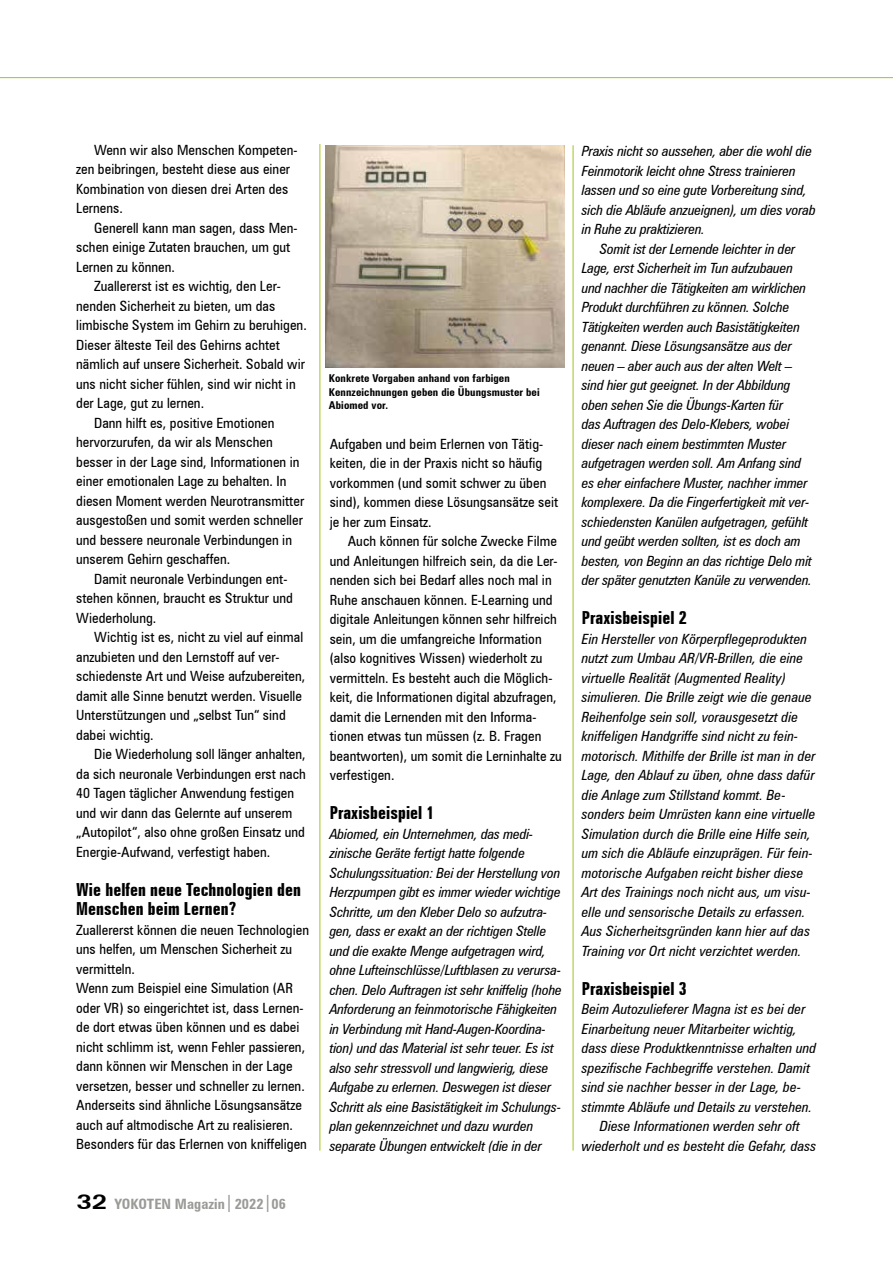
<style>
.page{position:relative;width:893px;height:1263px;background:#fff}
.page>*{position:absolute;margin:0;border:0;box-sizing:border-box;transform-origin:0 0}
.t1{font:700 extra-condensed 18px/19.5px "Zurich BT";letter-spacing:.005em;color:#000}
.t2{font:700 condensed 14.25px "Zurich BT";letter-spacing:.005em;color:#9a9b97}
.t3{font:italic condensed 14.1px/19.5px "Zurich BT";letter-spacing:-.01em;color:#000}
.t4{font:condensed 14.1px/19.5px "Zurich BT";letter-spacing:.005em;color:#000}
.t5{font:700 condensed 10.8px/13.5px "Zurich BT";letter-spacing:.01em;color:#000}
.s1{font-stretch:expanded;font-size:20.25px;color:#000}
.s2{font-weight:400;font-size:17.1px}
</style>
<div class="page">
<hr style="left:573px;top:145px;width:1px;height:1006px;background:#a2c617">
<hr style="left:320px;top:144px;width:1px;height:1007px;background:#a2c617">
<hr style="left:0;top:77px;width:893px;height:1px;background:#a2c617">
<img style="left:326px;top:145px;width:239px;height:222px">
<p class="t4" style="left:76px;top:140px;width:223px;text-indent:18px">Wenn wir also Menschen Kompeten&shy;zen beibringen, besteht diese aus einer<br>Kombination von diesen drei Arten des<br>Lernens.</p>
<p class="t4" style="left:76px;top:218px;width:223px;text-indent:18px">Generell kann man sagen, dass Men&shy;schen einige Zutaten brauchen, um gut<br>Lernen zu können.</p>
<p class="t4" style="left:94px;top:276px;width:188px">Zuallererst ist es wichtig, den Ler-</p>
<p class="t4" style="left:76px;top:296px;width:201px">nenden Sicherheit zu bieten, um das</p>
<p class="t4" style="left:76px;top:315px;width:232px">limbische System im Gehirn zu beruhigen.</p>
<p class="t4" style="left:76px;top:335px;width:205px">Dieser älteste Teil des Gehirns achtet</p>
<p class="t4" style="left:76px;top:354px;width:230px">nämlich auf unsere Sicherheit. Sobald wir</p>
<p class="t4" style="left:76px;top:374px;width:221px">uns nicht sicher fühlen, sind wir nicht in</p>
<p class="t4" style="left:76px;top:393px;width:129px">der Lage, gut zu lernen.</p>
<p class="t4" style="left:94px;top:413px;width:182px">Dann hilft es, positive Emotionen</p>
<p class="t4" style="left:76px;top:432px;width:198px">hervorzurufen, da wir als Menschen</p>
<p class="t4" style="left:76px;top:452px;width:225px">besser in der Lage sind, Informationen in</p>
<p class="t4" style="left:76px;top:471px;width:212px">einer emotionalen Lage zu behalten. In</p>
<p class="t4" style="left:76px;top:491px;width:229px">diesen Moment werden Neurotransmitter</p>
<p class="t4" style="left:76px;top:510px;width:228px">ausgestoßen und somit werden schneller</p>
<p class="t4" style="left:76px;top:530px;width:217px">und bessere neuronale Verbindungen in</p>
<p class="t4" style="left:76px;top:549px;width:155px">unserem Gehirn geschaffen.</p>
<p class="t4" style="left:94px;top:569px;width:195px">Damit neuronale Verbindungen ent-</p>
<p class="t4" style="left:76px;top:588px;width:218px">stehen können, braucht es Struktur und</p>
<p class="t4" style="left:76px;top:608px;width:81px">Wiederholung.</p>
<p class="t4" style="left:94px;top:627px;width:210px">Wichtig ist es, nicht zu viel auf einmal</p>
<p class="t4" style="left:76px;top:647px;width:205px">anzubieten und den Lernstoff auf ver-</p>
<p class="t4" style="left:76px;top:666px;width:231px">schiedenste Art und Weise aufzubereiten,</p>
<p class="t4" style="left:76px;top:686px;width:227px">damit alle Sinne benutzt werden. Visuelle</p>
<p class="t4" style="left:76px;top:705px;width:211px">Unterstützungen und „selbst Tun“ sind</p>
<p class="t4" style="left:76px;top:725px;width:79px">dabei wichtig.</p>
<p class="t4" style="left:94px;top:744px;width:213px">Die Wiederholung soll länger anhalten,</p>
<p class="t4" style="left:76px;top:764px;width:231px">da sich neuronale Verbindungen erst nach</p>
<p class="t4" style="left:76px;top:783px;width:219px">40 Tagen täglicher Anwendung festigen</p>
<p class="t4" style="left:76px;top:803px;width:218px">und wir dann das Gelernte auf unserem</p>
<p class="t4" style="left:76px;top:822px;width:230px">„Autopilot“, also ohne großen Einsatz und</p>
<p class="t4" style="left:76px;top:842px;width:196px">Energie-Aufwand, verfestigt haben.</p>
<p class="t1" style="left:76px;top:880px;width:226px">Wie helfen neue Technologien den<br>Menschen beim Lernen?</p>
<p class="t4" style="left:76px;top:920px;width:234px">Zuallererst können die neuen Technologien uns helfen, um Menschen Sicherheit zu vermitteln.<br>Wenn zum Beispiel eine Simulation (AR oder VR) so eingerichtet ist, dass Lernen&shy;de dort etwas üben können und es dabei nicht schlimm ist, wenn Fehler passieren, dann können wir Menschen in der Lage versetzen, besser und schneller zu lernen.<br>Anderseits sind ähnliche Lösungsansätze auch auf altmodische Art zu realisieren.<br>Besonders für das Erlernen von kniffeligen</p>
<p class="t2" style="left:77px;top:1195px;width:211px"><span class="s1">32</span> YOKOTEN Magazin<span class="s2">|</span>2022<span class="s2">|</span>06</p>
<p class="t5" style="left:329px;top:371px;width:212px">Konkrete Vorgaben anhand von farbigen<br>Kennzeichnungen geben die Übungsmuster bei<br>Abiomed vor.</p>
<p class="t4" style="left:330px;top:434px;width:230px">Aufgaben und beim Erlernen von Tätig&shy;keiten, die in der Praxis nicht so häufig vorkommen (und somit schwer zu üben sind), kommen diese Lösungsansätze seit je her zum Einsatz.</p>
<p class="t4" style="left:330px;top:531px;width:234px;text-indent:18px">Auch können für solche Zwecke Filme und Anleitungen hilfreich sein, da die Ler&shy;nenden sich bei Bedarf alles noch mal in Ruhe anschauen können. E-Learning und digitale Anleitungen können sehr hilfreich sein, um die umfangreiche Information (also kognitives Wissen) wiederholt zu vermitteln. Es besteht auch die Möglich&shy;keit, die Informationen digital abzufragen, damit die Lernenden mit den Informa&shy;tionen etwas tun müssen (z. B. Fragen beantworten), um somit die Lerninhalte zu verfestigen.</p>
<p class="t1" style="left:330px;top:803px;width:107px">Praxisbeispiel 1</p>
<p class="t3" style="left:330px;top:824px;width:234px">Abiomed, ein Unternehmen, das medi&shy;zinische Geräte fertigt hatte folgende Schulungssituation: Bei der Herstellung von Herzpumpen gibt es immer wieder wichtige Schritte, um den Kleber Delo so aufzutra&shy;gen, dass er exakt an der richtigen Stelle und die exakte Menge aufgetragen wird, ohne Lufteinschlüsse/Luftblasen zu verursa&shy;chen. Delo Auftragen ist sehr kniffelig (hohe Anforderung an feinmotorische Fähigkeiten in Verbindung mit Hand-Augen-Koordina&shy;tion) und das Material ist sehr teuer. Es ist also sehr stressvoll und langwierig, diese Aufgabe zu erlernen. Deswegen ist dieser Schritt als eine Basistätigkeit im Schulungs&shy;plan gekennzeichnet und dazu wurden separate Übungen entwickelt (die in der</p>
<p class="t3" style="left:582px;top:141px;width:236px">Praxis nicht so aussehen, aber die wohl die Feinmotorik leicht ohne Stress trainieren lassen und so eine gute Vorbereitung sind, sich die Abläufe anzueignen), um dies vorab in Ruhe zu praktizieren.</p>
<p class="t3" style="left:582px;top:239px;width:232px;text-indent:18px">Somit ist der Lernende leichter in der Lage, erst Sicherheit im Tun aufzubauen und nachher die Tätigkeiten am wirklichen Produkt durchführen zu können. Solche Tätigkeiten werden auch Basistätigkeiten genannt. Diese Lösungsansätze aus der neuen – aber auch aus der alten Welt – sind hier gut geeignet. In der Abbildung oben sehen Sie die Übungs-Karten für<br>das Auftragen des Delo-Klebers, wobei dieser nach einem bestimmten Muster aufgetragen werden soll. Am Anfang sind es eher einfachere Muster, nachher immer komplexere. Da die Fingerfertigkeit mit ver&shy;schiedensten Kanülen aufgetragen, gefühlt und geübt werden sollten, ist es doch am besten, von Beginn an das richtige Delo mit der später genutzten Kanüle zu verwenden.</p>
<p class="t1" style="left:582px;top:608px;width:107px">Praxisbeispiel 2</p>
<p class="t3" style="left:582px;top:629px;width:235px">Ein Hersteller von Körperpflegeprodukten nutzt zum Umbau AR/VR-Brillen, die eine virtuelle Realität (Augmented Reality) simulieren. Die Brille zeigt wie die genaue Reihenfolge sein soll, vorausgesetzt die kniffeligen Handgriffe sind nicht zu fein&shy;motorisch. Mithilfe der Brille ist man in der Lage, den Ablauf zu üben, ohne dass dafür die Anlage zum Stillstand kommt. Be&shy;sonders beim Umrüsten kann eine virtuelle Simulation durch die Brille eine Hilfe sein, um sich die Abläufe einzuprägen. Für fein&shy;motorische Aufgaben reicht bisher diese Art des Trainings noch nicht aus, um visu&shy;elle und sensorische Details zu erfassen.<br>Aus Sicherheitsgründen kann hier auf das Training vor Ort nicht verzichtet werden.</p>
<p class="t1" style="left:582px;top:979px;width:107px">Praxisbeispiel 3</p>
<p class="t3" style="left:582px;top:999px;width:225px">Beim Autozulieferer Magna ist es bei der</p>
<p class="t3" style="left:582px;top:1019px;width:217px">Einarbeitung neuer Mitarbeiter wichtig,</p>
<p class="t3" style="left:582px;top:1038px;width:236px">dass diese Produktkenntnisse erhalten und</p>
<p class="t3" style="left:582px;top:1058px;width:230px">spezifische Fachbegriffe verstehen. Damit</p>
<p class="t3" style="left:582px;top:1077px;width:221px">sind sie nachher besser in der Lage, be-</p>
<p class="t3" style="left:582px;top:1097px;width:232px">stimmte Abläufe und Details zu verstehen.</p>
<p class="t3" style="left:600px;top:1116px;width:202px">Diese Informationen werden sehr oft</p>
<p class="t3" style="left:582px;top:1136px;width:236px">wiederholt und es besteht die Gefahr, dass</p>
</div>
